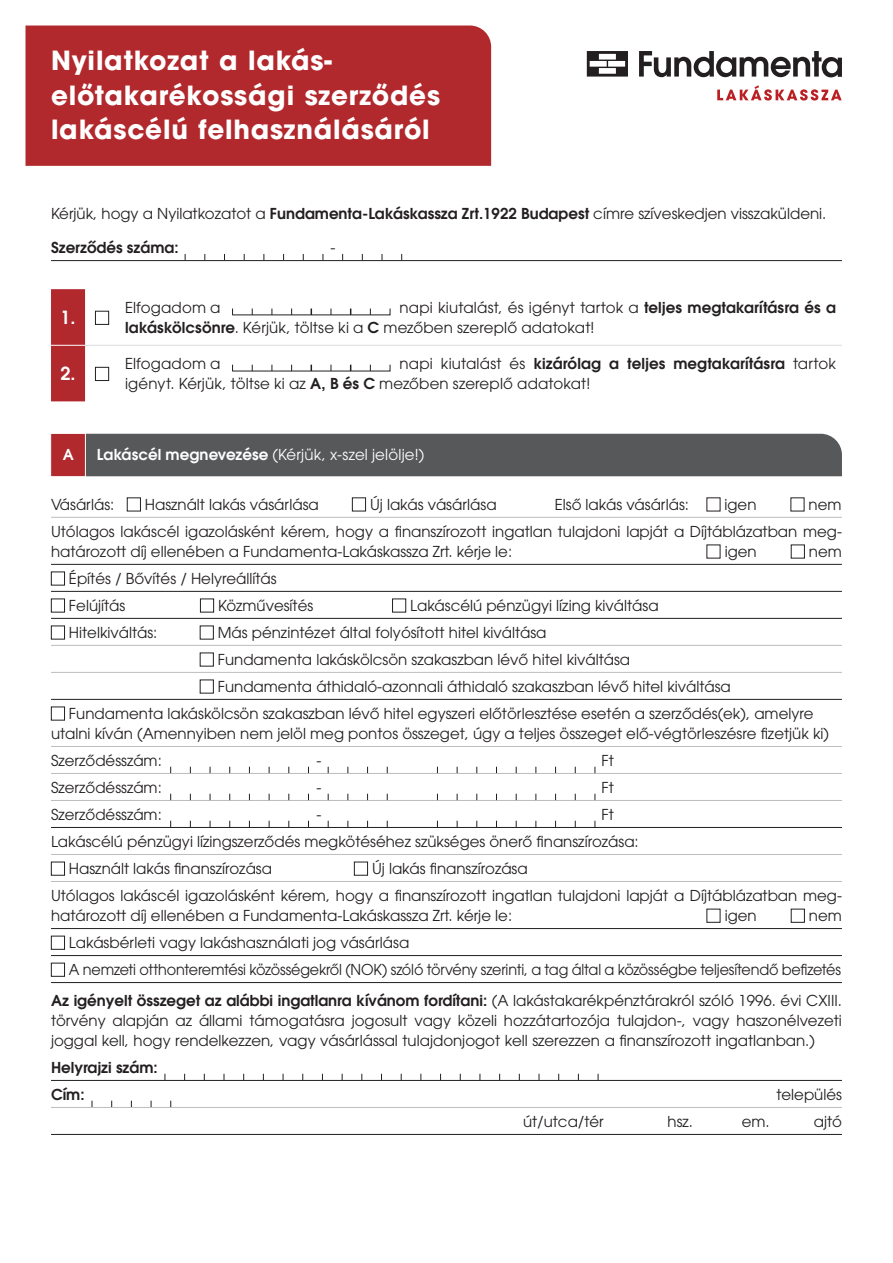
<style>
.page{position:relative;width:893px;height:1263px;background:#fff}
.page>*{position:absolute;margin:0;border:0;box-sizing:border-box;transform-origin:0 0}
.t1{font:700 26.25px/34.5px "ITC Avant Garde Pro";letter-spacing:.03em;color:#fff}
.t2{font:600 18px "ITC Avant Garde Pro";color:#fff}
.cím{font:15px/20.1px "ITC Avant Garde Pro";color:#231f20}
.cím-2{font:15px "ITC Avant Garde Pro";color:#231f20;scale:.96 1}
.t3{font:15px "ITC Avant Garde Pro";letter-spacing:.015em;color:#fff}
.t4{font:600 15px "ITC Avant Garde Pro";color:#231f20}
.t5{font:600 15px "ITC Avant Garde Pro";color:#fff}
.s1{font-weight:600}
</style>
<div class="page">
<svg style="left:587px;top:51px;width:41px;height:26px"></svg>
<svg style="left:639px;top:51px;width:203px;height:26px"></svg>
<svg style="left:717px;top:85px;width:125px;height:16px"></svg>
<hr style="left:51px;top:260px;width:791px;height:1px;background:#231f20">
<div style="left:51px;top:289px;width:34px;height:112px;background:#b1282d"></div>
<hr style="left:51px;top:345px;width:34px;height:1px;background:#fff">
<hr style="left:85px;top:345px;width:34px;height:1px;background:#dcdddf">
<hr style="left:119px;top:345px;width:723px;height:1px;background:#dcdddf">
<div style="left:95px;top:311px;width:14px;height:14px;border:1px solid #231f20"></div>
<div style="left:95px;top:367px;width:14px;height:14px;border:1px solid #231f20"></div>
<svg style="left:232px;top:308px;width:159px;height:8px"></svg>
<svg style="left:232px;top:364px;width:159px;height:8px"></svg>
<div style="left:26px;top:26px;width:465px;height:140px;background:#b1282d"></div>
<hr style="left:51px;top:1080px;width:791px;height:1px;background:#231f20">
<hr style="left:51px;top:1107px;width:791px;height:1px;background:#bcbdc0">
<hr style="left:51px;top:1134px;width:791px;height:1px;background:#231f20">
<svg style="left:50px;top:433px;width:792px;height:44px;background:#615d5f"></svg>
<hr style="left:51px;top:517px;width:791px;height:1px;background:#bcbdc0">
<hr style="left:51px;top:564px;width:791px;height:1px;background:#231f20">
<hr style="left:51px;top:591px;width:791px;height:1px;background:#231f20">
<hr style="left:51px;top:618px;width:791px;height:1px;background:#231f20">
<hr style="left:51px;top:645px;width:791px;height:1px;background:#bcbdc0">
<hr style="left:51px;top:672px;width:791px;height:1px;background:#bcbdc0">
<hr style="left:51px;top:699px;width:791px;height:1px;background:#231f20">
<hr style="left:51px;top:746px;width:791px;height:1px;background:#bcbdc0">
<hr style="left:51px;top:773px;width:791px;height:1px;background:#bcbdc0">
<hr style="left:51px;top:800px;width:791px;height:1px;background:#bcbdc0">
<hr style="left:51px;top:827px;width:791px;height:1px;background:#231f20">
<hr style="left:51px;top:854px;width:791px;height:1px;background:#bcbdc0">
<hr style="left:51px;top:881px;width:791px;height:1px;background:#bcbdc0">
<hr style="left:51px;top:928px;width:791px;height:1px;background:#231f20">
<hr style="left:51px;top:955px;width:791px;height:1px;background:#231f20">
<hr style="left:51px;top:982px;width:791px;height:1px;background:#231f20">
<div style="left:127px;top:497px;width:14px;height:14px;border:1px solid #231f20"></div>
<div style="left:352px;top:497px;width:14px;height:14px;border:1px solid #231f20"></div>
<div style="left:791px;top:545px;width:14px;height:13px;border:1px solid #231f20"></div>
<div style="left:51px;top:572px;width:14px;height:13px;border:1px solid #231f20"></div>
<div style="left:51px;top:599px;width:14px;height:13px;border:1px solid #231f20"></div>
<div style="left:200px;top:599px;width:14px;height:13px;border:1px solid #231f20"></div>
<div style="left:392px;top:599px;width:14px;height:13px;border:1px solid #231f20"></div>
<div style="left:51px;top:626px;width:14px;height:13px;border:1px solid #231f20"></div>
<div style="left:200px;top:626px;width:14px;height:13px;border:1px solid #231f20"></div>
<div style="left:200px;top:653px;width:14px;height:13px;border:1px solid #231f20"></div>
<div style="left:200px;top:680px;width:14px;height:13px;border:1px solid #231f20"></div>
<div style="left:51px;top:707px;width:14px;height:13px;border:1px solid #231f20"></div>
<div style="left:51px;top:862px;width:14px;height:13px;border:1px solid #231f20"></div>
<div style="left:354px;top:862px;width:14px;height:13px;border:1px solid #231f20"></div>
<div style="left:791px;top:909px;width:14px;height:13px;border:1px solid #231f20"></div>
<div style="left:51px;top:936px;width:14px;height:13px;border:1px solid #231f20"></div>
<div style="left:51px;top:963px;width:14px;height:13px;border:1px solid #231f20"></div>
<p class="t1" style="left:51px;top:43px;width:391px">Nyilatkozat a lakás&shy;előtakarékossági szerződés lakáscélú felhasználásáról</p>
<p class="cím" style="left:51px;top:204px;width:777px">Kérjük, hogy a Nyilatkozatot a <span class="s1">Fundamenta-Lakáskassza Zrt.1922 Budapest</span> címre szíveskedjen visszaküldeni.</p>
<p class="t4" style="left:51px;top:238px;width:129px">Szerződés száma:</p>
<p class="cím" style="left:330px;top:238px;width:6px">-</p>
<p class="t2" style="left:60px;top:305px;width:17px">1.</p>
<p class="t2" style="left:60px;top:362px;width:17px">2.</p>
<p class="cím" style="left:125px;top:298px;width:712px;line-height:19.5px;text-indent:275px">napi kiutalást, és igényt tartok a <span class="s1">teljes megtakarításra és a lakáskölcsönre</span>. Kérjük, töltse ki a <span class="s1">C</span> mezőben szereplő adatokat!</p>
<p class="cím" style="left:125px;top:297px;width:97px">Elfogadom a</p>
<p class="cím" style="left:125px;top:354px;width:712px;line-height:19.5px;text-indent:275px">napi kiutalást és <span class="s1">kizárólag a teljes megtakarításra</span> tartok igényt. Kérjük, töltse ki az <span class="s1">A, B és C</span> mezőben szereplő adatokat!</p>
<p class="cím" style="left:125px;top:353px;width:97px">Elfogadom a</p>
<p class="t5" style="left:63px;top:444px;width:13px">A</p>
<p class="t3" style="left:97px;top:445px;width:329px"><span class="s1">Lakáscél megnevezése</span> (Kérjük, x-szel jelölje!)</p>
<p class="cím" style="left:51px;top:494px;width:65px">Vásárlás:</p>
<p class="cím" style="left:145px;top:494px;width:175px">Használt lakás vásárlása</p>
<p class="cím" style="left:370px;top:494px;width:128px">Új lakás vásárlása</p>
<p class="cím" style="left:555px;top:494px;width:136px">Első lakás vásárlás:</p>
<p class="cím" style="left:724px;top:494px;width:33px">igen</p>
<p class="cím" style="left:808px;top:494px;width:34px">nem</p>
<p class="cím" style="left:51px;top:521px;width:792px">Utólagos lakáscél igazolásként kérem, hogy a finanszírozott ingatlan tulajdoni lapját a Díjtáblázatban meg&shy;határozott díj ellenében a Fundamenta-Lakáskassza Zrt. kérje le:</p>
<p class="cím" style="left:725px;top:541px;width:33px">igen</p>
<p class="cím" style="left:809px;top:541px;width:34px">nem</p>
<p class="cím" style="left:69px;top:568px;width:209px">Építés / Bővítés / Helyreállítás</p>
<p class="cím" style="left:69px;top:595px;width:58px">Felújítás</p>
<p class="cím" style="left:218px;top:595px;width:97px">Közművesítés</p>
<p class="cím" style="left:410px;top:595px;width:250px">Lakáscélú pénzügyi lízing kiváltása</p>
<p class="cím" style="left:69px;top:622px;width:90px">Hitelkiváltás:</p>
<p class="cím" style="left:218px;top:622px;width:330px">Más pénzintézet által folyósított hitel kiváltása</p>
<p class="cím" style="left:218px;top:649px;width:414px">Fundamenta lakáskölcsön szakaszban lévő hitel kiváltása</p>
<p class="cím" style="left:218px;top:676px;width:514px">Fundamenta áthidaló-azonnali áthidaló szakaszban lévő hitel kiváltása</p>
<p class="cím" style="left:51px;top:703px;width:780px;text-align:center">Fundamenta lakáskölcsön szakaszban lévő hitel egyszeri előtörlesztése esetén a szerződés(ek), amelyre utalni kíván (Amennyiben nem jelöl meg pontos összeget, úgy a teljes összeget elő-végtörleszésre fizetjük ki)</p>
<p class="cím" style="left:51px;top:751px;width:112px">Szerződésszám:</p>
<p class="cím" style="left:316px;top:751px;width:6px">-</p>
<p class="cím" style="left:602px;top:751px;width:14px">Ft</p>
<p class="cím" style="left:51px;top:778px;width:112px">Szerződésszám:</p>
<p class="cím" style="left:316px;top:778px;width:6px">-</p>
<p class="cím" style="left:602px;top:778px;width:14px">Ft</p>
<p class="cím" style="left:51px;top:805px;width:112px">Szerződésszám:</p>
<p class="cím" style="left:316px;top:805px;width:6px">-</p>
<p class="cím" style="left:602px;top:805px;width:14px">Ft</p>
<p class="cím" style="left:51px;top:832px;width:589px">Lakáscélú pénzügyi lízingszerződés megkötéséhez szükséges önerő finanszírozása:</p>
<p class="cím" style="left:69px;top:859px;width:204px">Használt lakás finanszírozása</p>
<p class="cím" style="left:372px;top:859px;width:157px">Új lakás finanszírozása</p>
<p class="cím" style="left:51px;top:886px;width:792px">Utólagos lakáscél igazolásként kérem, hogy a finanszírozott ingatlan tulajdoni lapját a Díjtáblázatban meg&shy;határozott díj ellenében a Fundamenta-Lakáskassza Zrt. kérje le:</p>
<p class="cím" style="left:725px;top:906px;width:33px">igen</p>
<p class="cím" style="left:809px;top:906px;width:34px">nem</p>
<p class="cím" style="left:69px;top:933px;width:342px">Lakásbérleti vagy lakáshasználati jog vásárlása</p>
<p class="cím-2" style="left:69px;top:961px;width:806px">A nemzeti otthonteremtési közösségekről (NOK) szóló törvény szerinti, a tag által a közösségbe teljesítendő befizetés</p>
<p class="cím" style="left:51px;top:990px;width:792px;text-align:justify"><span class="s1">Az igényelt összeget az alábbi ingatlanra kívánom fordítani:</span> (A lakástakarékpénztárakról szóló 1996. évi CXIII. törvény alapján az állami támogatásra jogosult vagy közeli hozzátartozója tulajdon-, vagy haszonélvezeti joggal kell, hogy rendelkezzen, vagy vásárlással tulajdonjogot kell szerezzen a finanszírozott ingatlanban.)</p>
<p class="t4" style="left:51px;top:1058px;width:108px">Helyrajzi szám:</p>
<p class="t4" style="left:51px;top:1085px;width:35px">Cím:</p>
<p class="cím" style="left:776px;top:1084px;width:67px">település</p>
<p class="cím" style="left:523px;top:1111px;width:82px">út/utca/tér</p>
<p class="cím" style="left:668px;top:1111px;width:27px">hsz.</p>
<p class="cím" style="left:742px;top:1111px;width:29px">em.</p>
<p class="cím" style="left:814px;top:1111px;width:30px">ajtó</p>
</div>
